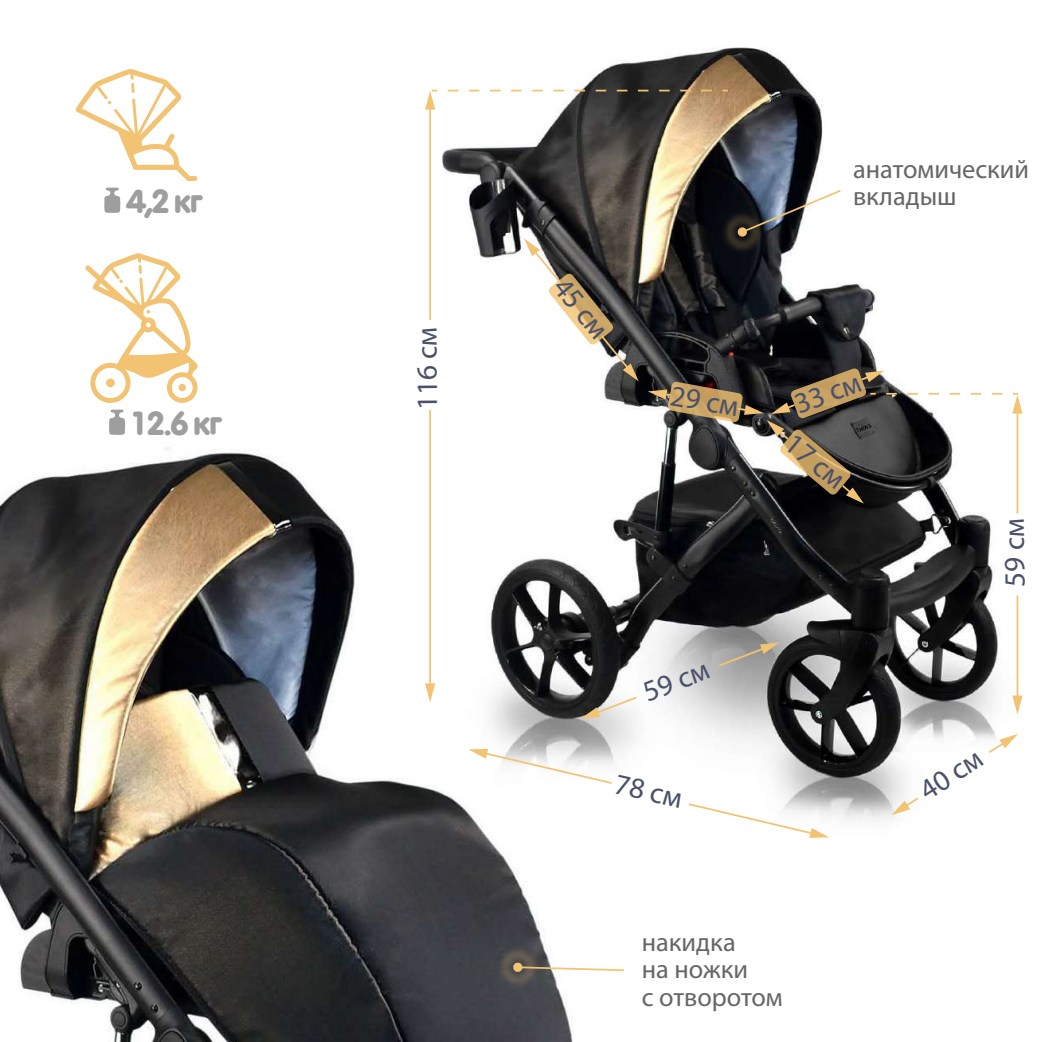
<style>
.page{position:relative;width:1042px;height:1042px;background:#fff}
.page>*{position:absolute;margin:0;border:0;box-sizing:border-box;transform-origin:0 0}
.t1{font:700 32.55px "VAG World";color:#9e9e9e}
.t2{font:29.4px "Myriad Pro";color:#4b5169}
.t3{font:26.43px/27.7px "Myriad Pro";color:#666}
</style>
<div class="page">
<img style="left:432px;top:47px;width:591px;height:774px">
<img style="left:0;top:429px;width:598px;height:613px">
<svg style="left:595px;top:962px;width:30px;height:10px"></svg>
<img style="left:441px;top:890px;width:154px;height:152px">
<svg style="left:987px;top:734px;width:31px;height:21px"></svg>
<svg style="left:891px;top:796px;width:29px;height:19px"></svg>
<hr style="left:1016px;top:595px;width:2px;height:104px;background:#f2c372">
<svg style="left:1012px;top:695px;width:10px;height:19px"></svg>
<hr style="left:1016px;top:410px;width:2px;height:103px;background:#f2c372">
<svg style="left:687px;top:802px;width:142px;height:36px"></svg>
<svg style="left:468px;top:749px;width:145px;height:36px"></svg>
<svg style="left:717px;top:642px;width:62px;height:26px;background:#a39e95"></svg>
<svg style="left:581px;top:695px;width:57px;height:24px"></svg>
<hr style="left:429px;top:410px;width:2px;height:277px;background:#f2c372">
<svg style="left:425px;top:683px;width:10px;height:19px"></svg>
<hr style="left:429px;top:106px;width:2px;height:214px;background:#f2c372">
<svg style="left:524px;top:238px;width:115px;height:143px"></svg>
<svg style="left:425px;top:90px;width:287px;height:20px"></svg>
<svg style="left:1012px;top:393px;width:10px;height:21px"></svg>
<svg style="left:648px;top:368px;width:354px;height:136px"></svg>
<svg style="left:85px;top:253px;width:113px;height:150px"></svg>
<div style="left:95px;top:368px;width:30px;height:30px;background:#fff;border-radius:50%"></div>
<div style="left:106px;top:378px;width:9px;height:9px;background:#f2c372;border-radius:50%"></div>
<div style="left:172px;top:377px;width:20px;height:21px;background:#fff;border-radius:50%"></div>
<div style="left:179px;top:384px;width:7px;height:7px;background:#f2c372;border-radius:50%"></div>
<svg style="left:108px;top:409px;width:17px;height:27px"></svg>
<svg style="left:76px;top:69px;width:121px;height:112px"></svg>
<svg style="left:104px;top:187px;width:16px;height:26px"></svg>
<svg style="left:819px;top:188px;width:23px;height:46px"></svg>
<img style="left:665px;top:155px;width:154px;height:154px">
<p class="t1" style="left:126px;top:174px;width:78px">4,2 кг</p>
<p class="t1" style="left:127px;top:396px;width:96px">12.6 кг</p>
<p class="t2" style="left:409px;top:410px;width:85px;rotate:-90deg">116 см</p>
<p class="t2" style="left:573px;top:270px;width:70px;rotate:51deg">45 см</p>
<p class="t2" style="left:674px;top:377px;width:70px;rotate:10deg">29 см</p>
<p class="t2" style="left:637px;top:676px;width:70px;rotate:-22deg">59 см</p>
<p class="t2" style="left:619px;top:765px;width:70px;rotate:13deg">78 см</p>
<p class="t3" style="left:853px;top:154px;width:178px">анатомический вкладыш</p>
<p class="t2" style="left:789px;top:388px;width:70px;rotate:-21deg">33 см</p>
<p class="t2" style="left:800px;top:425px;width:70px;rotate:39deg">17 см</p>
<p class="t2" style="left:997px;top:587px;width:70px;rotate:-91deg">59 см</p>
<p class="t2" style="left:912px;top:777px;width:70px;rotate:-33deg">40 см</p>
<p class="t3" style="left:642px;top:927px;width:142px">накидка<br>на ножки<br>с отворотом</p>
</div>
